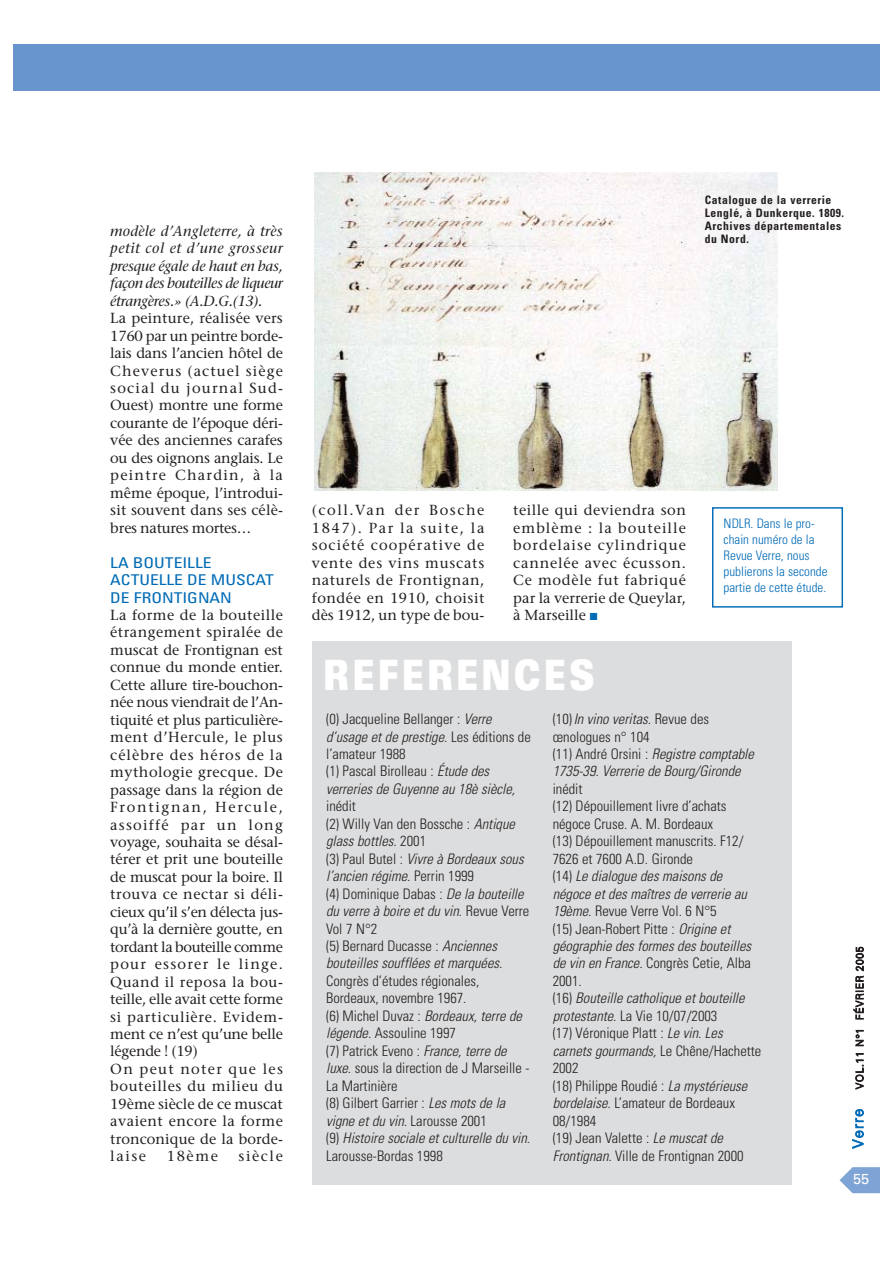
<style>
.page{position:relative;width:893px;height:1263px;background:#fff}
.page>*{position:absolute;margin:0;border:0;box-sizing:border-box;transform-origin:0 0}
.t1{font:900 expanded 41.85px "Univers";letter-spacing:.125em;color:#fff;scale:.62 1}
.t2{font:condensed 14.85px/17.4px "Univers";color:#006bb6;scale:1.18 1}
.t3{font:14.55px/17.4px "Stone Serif";letter-spacing:.005em;color:#231f20;text-align:justify}
.t4{font:300 condensed 14.55px/17.4px "Univers";color:#231f20}
.t5{font:italic 300 condensed 14.55px/17.4px "Univers";color:#231f20}
.t6{font:italic 14.55px/17.4px "Stone Serif";letter-spacing:-.025em;color:#231f20;text-align:justify}
.t7{font:300 14.55px "Univers";letter-spacing:.085em;color:#006bb6}
.t8{font:14.55px "Univers";color:#fff}
.t9{font:300 condensed 13.05px/16px "Univers";color:#006bb6}
.t10{font:700 condensed 11.7px/13px "Univers";letter-spacing:.045em;color:#231f20}
.t11{font:300 10.2px "Univers";letter-spacing:.06em;color:#231f20}
.s1{color:#006bb6}
.s2{font-style:italic}
.s3{font-style:normal}
</style>
<div class="page">
<img style="left:314px;top:172px;width:463px;height:319px">
<svg style="left:839px;top:1167px;width:40px;height:26px"></svg>
<div style="left:13px;top:44px;width:866px;height:47px;background:#6895ce"></div>
<div style="left:312px;top:642px;width:479px;height:543px;background:#dcddde"></div>
<div style="left:712px;top:507px;width:131px;height:101px;border:1px solid #006bb6"></div>
<p class="t6" style="left:110px;top:224px;width:174px">modèle d’Angleterre, à très petit col et d’une grosseur presque égale de haut en bas, façon des bouteilles de liqueur étrangères.» (A.D.G.(13).</p>
<p class="t3" style="left:110px;top:311px;width:174px">La peinture, réalisée vers 1760 par un peintre borde&shy;lais dans l’ancien hôtel de Cheverus (actuel siège social du journal Sud-Ouest) montre une forme courante de l’époque déri&shy;vée des anciennes carafes ou des oignons anglais. Le peintre Chardin, à la même époque, l’introdui&shy;sit souvent dans ses célè&shy;bres natures mortes…</p>
<p class="t2" style="left:110px;top:555px;width:140px">LA BOUTEILLE<br>ACTUELLE DE MUSCAT<br>DE FRONTIGNAN</p>
<p class="t3" style="left:110px;top:608px;width:174px;text-align:left">La forme de la bouteille étrangement spiralée de muscat de Frontignan est connue du monde entier.<br>Cette allure tire-bouchon&shy;née nous viendrait de l’An&shy;tiquité et plus particulière&shy;ment d’Hercule, le plus célèbre des héros de la mythologie grecque. De passage dans la région de<br>Frontignan, Hercule, assoiffé par un long voyage, souhaita se désal&shy;térer et prit une bouteille de muscat pour la boire. Il trouva ce nectar si déli&shy;cieux qu’il s’en délecta jus&shy;qu’à la dernière goutte, en tordant la bouteille comme pour essorer le linge.<br>Quand il reposa la bou&shy;teille, elle avait cette forme si particulière. Evidem&shy;ment ce n’est qu’une belle légende ! (19)<br>On peut noter que les bouteilles du milieu du<br>19ème siècle de ce muscat avaient encore la forme tronconique de la borde&shy;laise</p>
<p class="t3" style="left:167px;top:1149px;width:53px">18ème</p>
<p class="t3" style="left:238px;top:1149px;width:46px">siècle</p>
<p class="t10" style="left:705px;top:194px;width:141px">Catalogue de la verrerie<br>Lenglé, à Dunkerque. 1809.<br>Archives départementales du Nord.</p>
<p class="t3" style="left:312px;top:503px;width:174px">(coll.Van der Bosche 1847). Par la suite, la société coopérative de vente des vins muscats naturels de Frontignan, fondée en 1910, choisit dès 1912, un type de bou-</p>
<p class="t3" style="left:513px;top:503px;width:174px">teille qui deviendra son emblème : la bouteille bordelaise cylindrique cannelée avec écusson.<br>Ce modèle fut fabriqué par la verrerie de Queylar, à Marseille <span class="s1">■</span></p>
<p class="t9" style="left:723px;top:517px;width:105px">NDLR. Dans le pro&shy;chain numéro de la<br>Revue Verre, nous publierons la seconde partie de cette étude.</p>
<h1 class="t1" style="left:323px;top:660px;width:440px">REFERENCES</h1>
<p class="t4" style="left:326px;top:712px;width:206px">(0) Jacqueline Bellanger : <span class="s2">Verre d’usage etde prestige.</span> L e s é d i t i o n s d e l’amateur 1988<br>(1) Pascal Birolleau : <span class="s2">Étude des verreries de Guyenne au 18è siècle,</span></p>
<p class="t5" style="left:326px;top:799px;width:205px"><span class="s3">inédit<br>(2) Willy Van den Bossche :</span> Antique glass bottles. <span class="s3">2 0 0 1<br>( 3 ) P a u l B u t e l :</span> Vivre à Bordeaux sous l’ancien régime. <span class="s3">P e r r i n 1 9 9 9<br>(4) Dominique Dabas :</span> De la bouteille du verre à boire etdu vin<span class="s3">. R e v u e Ve r r e<br>Vol 7 N°2<br>(5) Bernard Ducasse :</span> Anciennes bouteilles soufflées etmarquées.</p>
<p class="t4" style="left:326px;top:974px;width:208px">Congrès d’études régionales,<br>Bordeaux, novembre 1967.<br>( 6 ) M i c h e l D u v a z : <span class="s2">Bordeaux,terre de légende.</span>Assouline 1997<br>(7) Patrick Eveno : <span class="s2">France,terre de luxe.</span>sous la direction de J Marseille -<br>La Martinière<br>(8) Gilbert Garrier : <span class="s2">Les mots de la vigne etdu vin.</span>Larousse 2001<br>( 9 ) <span class="s2">Histoire sociale etculturelle du vin.<br></span>Larousse-Bordas 1998</p>
<p class="t5" style="left:552px;top:712px;width:206px"><span class="s3">(10)</span> In vino veritas. <span class="s3">Revue des œnologues n° 104<br>( 1 1 ) A n d r é O r s i n i :</span> Registre comptable<br>1735-39.Verrerie de Bourg/Gironde</p>
<p class="t4" style="left:552px;top:782px;width:210px">inédit<br>(12) Dépouillement livre d’achats négoce Cruse. A. M. Bordeaux<br>(13) Dépouillement manuscrits. F12/<br>7626 et 7600 A.D. Gironde<br>( 1 4 ) <span class="s2">Le dialogue des maisons de négoce etdes maîtres de verrerie au<br>19ème.</span>Revue Verre Vol. 6 N°5<br>(15) Jean-Robert Pitte : <span class="s2">Origine et géographie des formes des bouteilles de vin en France.</span>Congrès Cetie, Alba<br>2001.<br>( 1 6 ) <span class="s2">Bouteille catholique etbouteille protestante.</span>La Vie 10/07/2003<br>(17) Véronique Platt : <span class="s2">Le vin.Les carnets gourmands,</span> Le Chêne/Hachette<br>2002<br>(18) Philippe Roudié : <span class="s2">La mystérieuse bordelaise.</span>L’amateur de Bordeaux<br>08/1984<br>(19) Jean Valette : <span class="s2">Le muscatde<br>Frontignan.</span>Ville de Frontignan 2000</p>
<p class="t11" style="left:855px;top:1089px;width:144px;rotate:-90deg">VOL.11 N°1 FÉVRIER 2005</p>
<p class="t7" style="left:852px;top:1148px;width:41px;rotate:-90deg">Verre</p>
<p class="t8" style="left:853px;top:1173px;width:18px">55</p>
</div>
